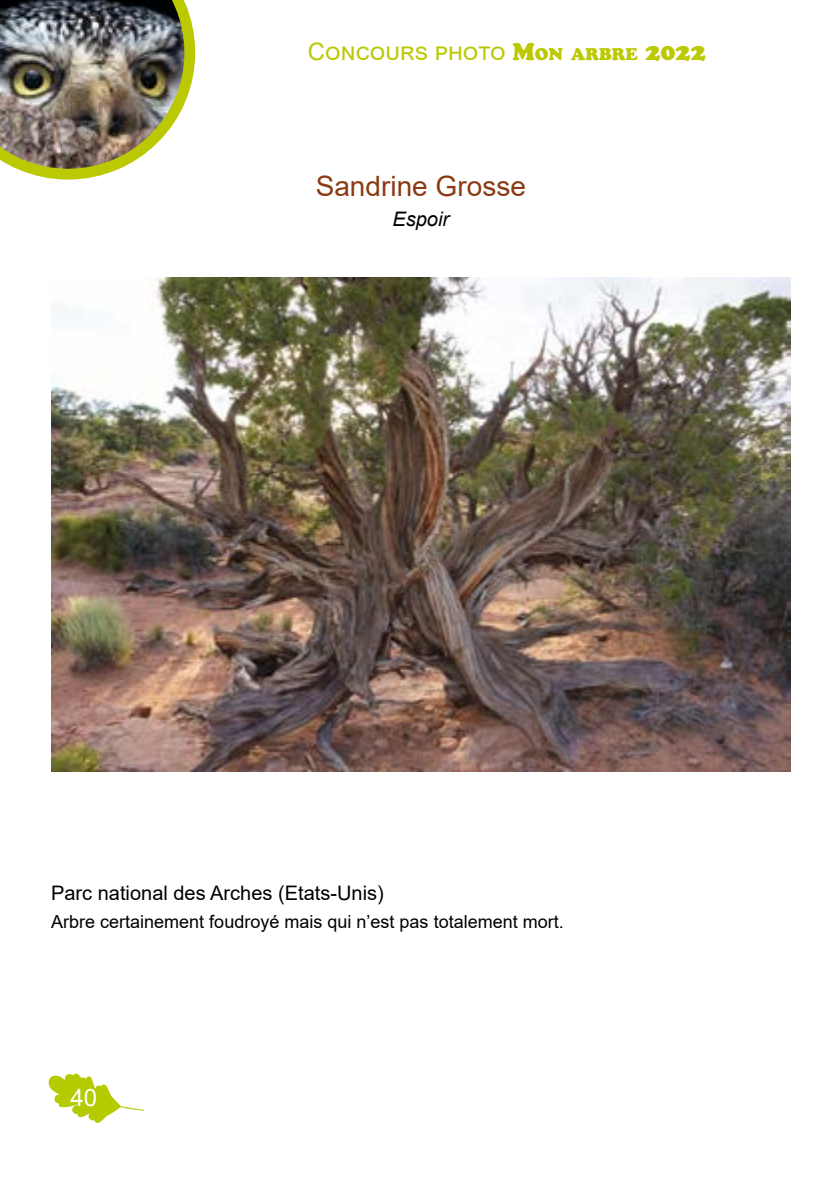
<style>
.page{position:relative;width:840px;height:1191px;background:#fff}
.page>*{position:absolute;margin:0;border:0;box-sizing:border-box;transform-origin:0 0}
.t1{font:28px "Arial";color:#8b3b14}
.t2{font:24px "Arial";color:#bac901}
.t3{font:24px "Arial";color:#fff}
.t4{font:20px "Arial";color:#000}
.t5{font:italic 20px "Arial";color:#000}
.t6{font:18px "Arial";color:#000}
.s1{font-family:"Cooper Black Std"}
.s2{font-family:"Cooper Black Std";font-size:16.8px}
</style>
<div class="page">
<img style="left:0;top:0;width:195px;height:179px">
<svg style="left:48px;top:1073px;width:97px;height:50px"></svg>
<img style="left:51px;top:278px;width:739px;height:493px">
<h2 class="t2" style="left:308px;top:35px;width:399px">Concours photo <span class="s1">M</span><span class="s2">ON ARBRE</span> <span class="s1">2022</span></h2>
<h1 class="t1" style="left:315px;top:167px;width:212px">Sandrine Grosse</h1>
<p class="t5" style="left:392px;top:206px;width:58px">Espoir</p>
<p class="t4" style="left:51px;top:879px;width:334px">Parc national des Arches (Etats-Unis)</p>
<p class="t6" style="left:51px;top:909px;width:514px">Arbre certainement foudroyé mais qui n’est pas totalement mort.</p>
<h2 class="t3" style="left:70px;top:1081px;width:28px">40</h2>
</div>
